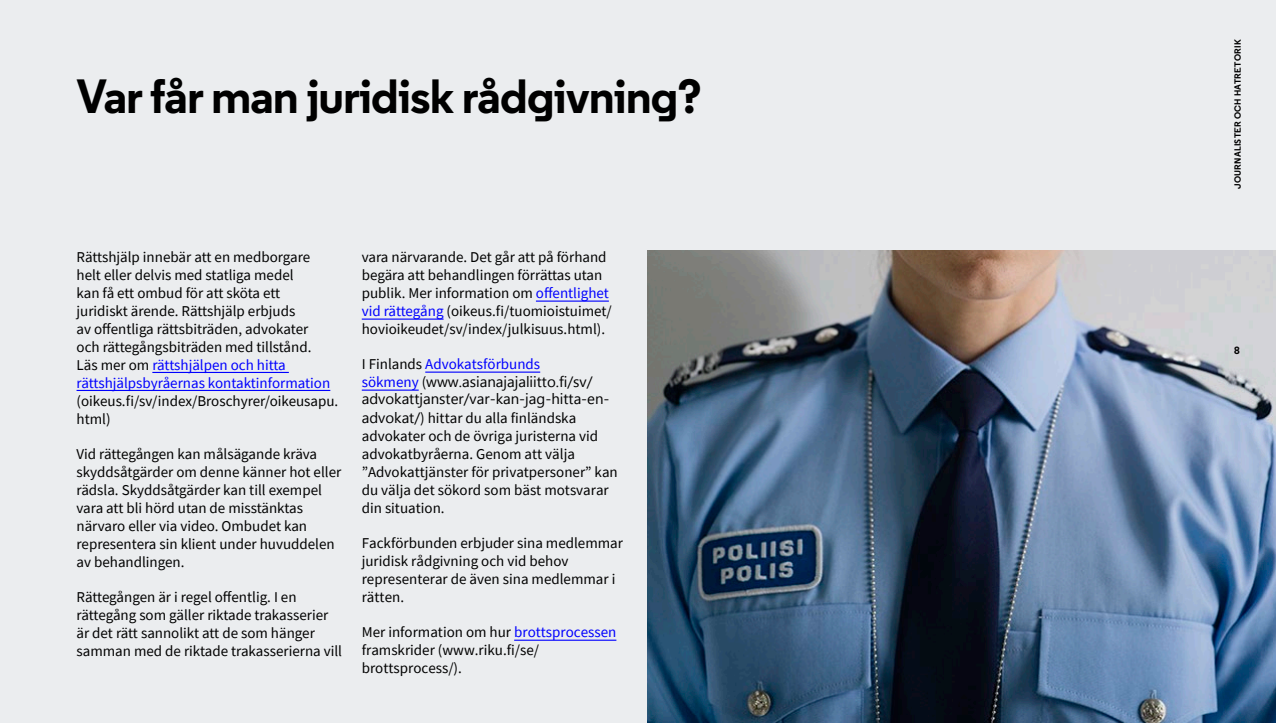
<style>
.page{position:relative;width:1276px;height:723px;background:#ebedef}
.page>*{position:absolute;margin:0;border:0;box-sizing:border-box;transform-origin:0 0}
.Otsikko_1{font:700 48px "Regular PRO";letter-spacing:-.02em;color:#000}
.leipis_3{font:15px/18px "Source Sans Pro";color:#000}
.leipis_3-2{font:15px/17.4px "Myanmar Text";color:#000}
.t1{font:700 10.5px "Regular PRO";color:#000}
.t2{font:700 9px "Regular PRO";letter-spacing:.025em;color:#000}
.s1{color:#00f}
.s2{font-family:"Source Sans Pro"}
.s3{font-family:"Source Sans Pro";color:#00f}
.s4{font-family:"Myanmar Text"}
</style>
<div class="page">
<img style="left:647px;top:251px;width:629px;height:471px">
<hr style="left:152px;top:372px;width:137px;height:1px;background:#00f">
<hr style="left:77px;top:390px;width:253px;height:1px;background:#00f">
<hr style="left:536px;top:300px;width:73px;height:2px;background:#00f">
<hr style="left:362px;top:318px;width:81px;height:2px;background:#00f">
<hr style="left:425px;top:371px;width:115px;height:2px;background:#00f">
<hr style="left:362px;top:389px;width:57px;height:2px;background:#00f">
<hr style="left:514px;top:640px;width:102px;height:1px;background:#00f">
<p class="Otsikko_1" style="left:77px;top:64px;width:627px">Var får man juridisk rådgivning?</p>
<p class="leipis_3" style="left:77px;top:248px;width:263px">Rättshjälp innebär att en medborgare helt eller delvis med statliga medel<br>kan få ett ombud för att sköta ett<br>juridiskt ärende. Rättshjälp erbjuds<br>av offentliga rättsbiträden, advokater<br>och rättegångsbiträden med tillstånd.<br>Läs mer om <span class="s1">rättshjälpen och hitta rättshjälpsbyråernas kontaktinformation </span>(oikeus.fi/sv/index/Broschyrer/oikeusapu. html)</p>
<p class="leipis_3" style="left:77px;top:445px;width:266px">Vid rättegången kan målsägande kräva skyddsåtgärder om denne känner hot eller rädsla. Skyddsåtgärder kan till exempel vara att bli hörd utan de misstänktas närvaro eller via video. Ombudet kan representera sin klient under huvuddelen av behandlingen.</p>
<p class="leipis_3" style="left:77px;top:588px;width:267px">Rättegången är i regel offentlig. I en rättegång som gäller riktade trakasserier är det rätt sannolikt att de som hänger samman med de riktade trakasserierna vill</p>
<p class="leipis_3" style="left:362px;top:248px;width:252px">vara närvarande. Det går att på förhand begära att behandlingen förrättas utan publik. Mer information om <span class="s1">offentlighet vid rättegång</span> (oikeus.fi/tuomioistuimet/ hovioikeudet/sv/index/julkisuus.html).</p>
<p class="leipis_3-2" style="left:362px;top:355px;width:249px"><span class="s2">I Finlands</span> <span class="s3">Advokatsförbunds<br>sökmeny</span> <span class="s2">(</span>www.asianajajaliitto.fi/sv/ advokattjanster/var-kan-jag-hitta-en-</p>
<p class="leipis_3" style="left:362px;top:409px;width:257px"><span class="s4">advokat/</span>) hittar du alla finländska advokater och de övriga juristerna vid advokatbyråerna. Genom att välja ”Advokattjänster för privatpersoner” kan du välja det sökord som bäst motsvarar din situation.</p>
<p class="leipis_3" style="left:362px;top:534px;width:263px">Fackförbunden erbjuder sina medlemmar juridisk rådgivning och vid behov representerar de även sina medlemmar i rätten.</p>
<p class="leipis_3" style="left:362px;top:623px;width:256px">Mer information om hur <span class="s1">brottsprocessen </span>framskrider (www.riku.fi/se/ brottsprocess/).</p>
<p class="t2" style="left:1232px;top:189px;width:151px;rotate:-90deg">JOURNALISTER OCH HATRETORIK</p>
<p class="t1" style="left:1234px;top:344px;width:7px">8</p>
</div>
